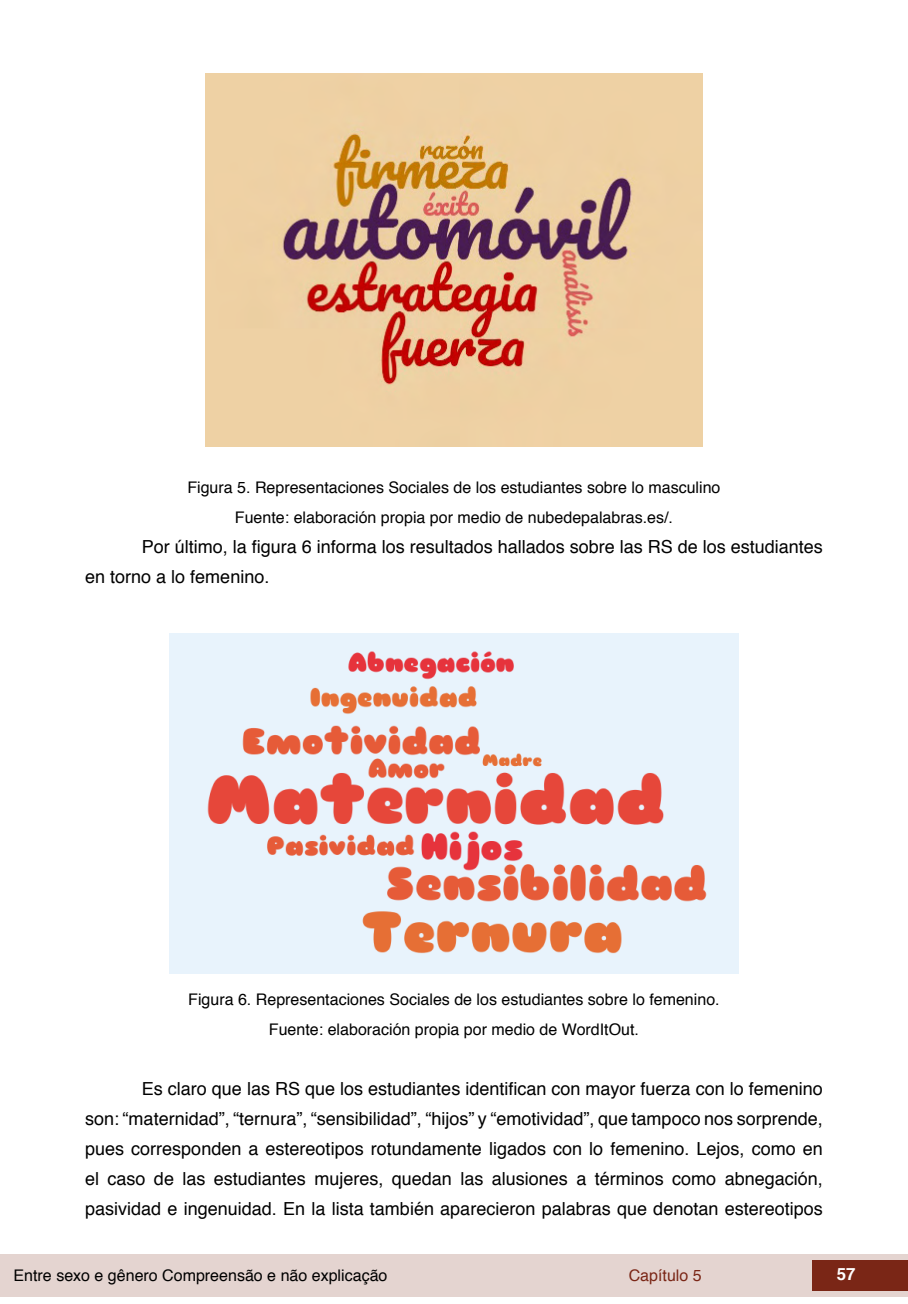
<style>
.page{position:relative;width:908px;height:1304px;background:#fff}
.page>*{position:absolute;margin:0;border:0;box-sizing:border-box;transform-origin:0 0}
.txt{font:18px/30px "Helvetica";color:#000}
.t1{font:700 16.8px "Helvetica";color:#fff}
.imagens_graf_tab{font:16px "Helvetica";color:#000}
.t2{font:16px "Helvetica";color:#7a2616}
</style>
<div class="page">
<div style="left:0;top:1254px;width:906px;height:43px;background:#e4d4d0"></div>
<div style="left:812px;top:1261px;width:95px;height:30px;background:#7a2616"></div>
<img style="left:205px;top:74px;width:497px;height:373px">
<img style="left:169px;top:634px;width:569px;height:340px">
<p class="imagens_graf_tab" style="left:187px;top:475px;width:534px">Figura 5. Representaciones Sociales de los estudiantes sobre lo masculino</p>
<p class="imagens_graf_tab" style="left:235px;top:505px;width:439px">Fuente: elaboración propia por medio de nubedepalabras.es/.</p>
<p class="txt" style="left:85px;top:533px;width:738px;text-indent:57px">Por último, la figura 6 informa los resultados hallados sobre las RS de los estudiantes en torno a lo femenino.</p>
<p class="imagens_graf_tab" style="left:188px;top:987px;width:532px">Figura 6. Representaciones Sociales de los estudiantes sobre lo femenino.</p>
<p class="imagens_graf_tab" style="left:269px;top:1017px;width:371px">Fuente: elaboración propia por medio de WordItOut.</p>
<p class="txt" style="left:85px;top:1074px;width:739px;text-align:justify;text-indent:57px">Es claro que las RS que los estudiantes identifican con mayor fuerza con lo femenino son: “maternidad”, “ternura”, “sensibilidad”, “hijos” y “emotividad”, que tampoco nos sorprende, pues corresponden a estereotipos rotundamente ligados con lo femenino. Lejos, como en el caso de las estudiantes mujeres, quedan las alusiones a términos como abnegación, pasividad e ingenuidad. En la lista también aparecieron palabras que denotan estereotipos</p>
<p class="imagens_graf_tab" style="left:14px;top:1263px;width:375px">Entre sexo e gênero Compreensão e não explicação</p>
<p class="t2" style="left:628px;top:1263px;width:74px">Capítulo 5</p>
<p class="t1" style="left:836px;top:1261px;width:20px">57</p>
</div>
